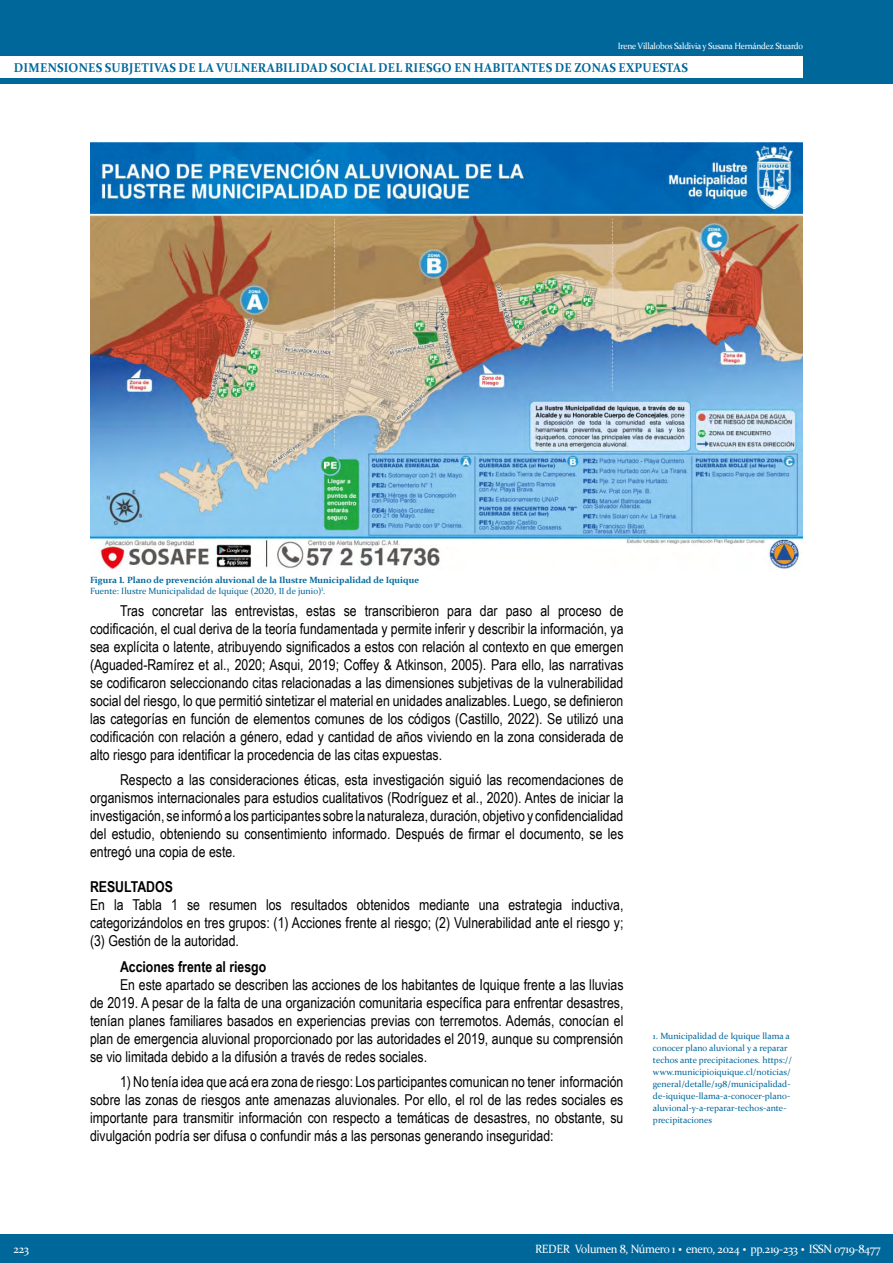
<style>
.page{position:relative;width:893px;height:1263px;background:#fff}
.page>*{position:absolute;margin:0;border:0;box-sizing:border-box;transform-origin:0 0}
.t1{font:15px/18px "Arial Narrow";color:#000;text-align:justify}
.t2{font:700 15px "Arial Narrow";color:#000}
.t3{font:700 12.75px "Constantia";letter-spacing:.02em;color:#00679b;scale:.95 1}
.t4{font:12px "Constantia";letter-spacing:-.025em;color:#fff;scale:.95 1}
.t5{font:9px/12px "Constantia";color:#00679b}
.t6{font:700 9px/10.8px "Constantia";color:#00679b}
.t7{font:9px "Constantia";letter-spacing:-.025em;color:#fff;scale:.95 1}
.s1{font-weight:400}
.s2{font-weight:700;font-size:18px}
</style>
<div class="page">
<img style="left:90px;top:143px;width:713px;height:427px">
<div style="left:0;top:0;width:893px;height:84px;background:#00679b"></div>
<div style="left:0;top:56px;width:803px;height:22px;background:#fff"></div>
<div style="left:0;top:1234px;width:893px;height:29px;background:#00679b"></div>
<p class="t7" style="left:618px;top:40px;width:197px">Irene Villalobos Saldivia y Susana Hernández Stuardo</p>
<p class="t3" style="left:14px;top:59px;width:711px">DIMENSIONES SUBJETIVAS DE LA VULNERABILIDAD SOCIAL DEL RIESGO EN HABITANTES DE ZONAS EXPUESTAS</p>
<p class="t6" style="left:90px;top:574px;width:331px">Figura 1. Plano de prevención aluvional de la Ilustre Municipalidad de Iquique<br><span class="s1">Fuente: Ilustre Municipalidad de Iquique (2020, 11 de junio)</span><sup>1</sup><span class="s1">.</span></p>
<p class="t1" style="left:90px;top:601px;width:535px;text-indent:30px">Tras concretar las entrevistas, estas se transcribieron para dar paso al proceso de codificación, el cual deriva de la teoría fundamentada y permite inferir y describir la información, ya sea explícita o latente, atribuyendo significados a estos con relación al contexto en que emergen (Aguaded-Ramírez et al., 2020; Asqui, 2019; Coffey &amp; Atkinson, 2005). Para ello, las narrativas se codificaron seleccionando citas relacionadas a las dimensiones subjetivas de la vulnerabilidad social del riesgo, lo que permitió sintetizar el material en unidades analizables. Luego, se definieron las categorías en función de elementos comunes de los códigos (Castillo, 2022). Se utilizó una codificación con relación a género, edad y cantidad de años viviendo en la zona considerada de alto riesgo para identificar la procedencia de las citas expuestas.</p>
<p class="t1" style="left:90px;top:771px;width:535px;text-indent:30px">Respecto a las consideraciones éticas, esta investigación siguió las recomendaciones de organismos internacionales para estudios cualitativos (Rodríguez et al., 2020). Antes de iniciar la investigación, se informó a los participantes sobre la naturaleza, duración, objetivo y confidencialidad del estudio, obteniendo su consentimiento informado. Después de firmar el documento, se les entregó una copia de este.</p>
<p class="t2" style="left:90px;top:875px;width:84px">RESULTADOS</p>
<p class="t1" style="left:90px;top:895px;width:535px">En la Tabla 1 se resumen los resultados obtenidos mediante una estrategia inductiva, categorizándolos en tres grupos: (1) Acciones frente al riesgo; (2) Vulnerabilidad ante el riesgo y; (3) Gestión de la autoridad.</p>
<p class="t2" style="left:120px;top:955px;width:148px">Acciones frente al riesgo</p>
<p class="t1" style="left:90px;top:975px;width:535px;text-indent:30px">En este apartado se describen las acciones de los habitantes de Iquique frente a las lluvias de 2019. A pesar de la falta de una organización comunitaria específica para enfrentar desastres, tenían planes familiares basados en experiencias previas con terremotos. Además, conocían el plan de emergencia aluvional proporcionado por las autoridades el 2019, aunque su comprensión se vio limitada debido a la difusión a través de redes sociales.</p>
<p class="t1" style="left:90px;top:1072px;width:535px;text-indent:30px">1) No tenía idea que acá era zona de riesgo: Los participantes comunican no tener información sobre las zonas de riesgos ante amenazas aluvionales. Por ello, el rol de las redes sociales es importante para transmitir información con respecto a temáticas de desastres, no obstante, su divulgación podría ser difusa o confundir más a las personas generando inseguridad:</p>
<p class="t5" style="left:653px;top:1029px;width:141px">1. Municipalidad de Iquique llama a conocer plano aluvional y a reparar techos ante precipitaciones. https:// www.municipioiquique.cl/noticias/ general/detalle/198/municipalidad&shy;de-iquique-llama-a-conocer-plano&shy;aluvional-y-a-reparar-techos-ante&shy;precipitaciones</p>
<p class="t4" style="left:14px;top:1241px;width:18px">223</p>
<p class="t4" style="left:535px;top:1240px;width:365px">REDER Volumen 8, Número 1 <span class="s2">·</span> enero, 2024 <span class="s2">·</span> pp.219-233 <span class="s2">·</span> ISSN 0719-8477</p>
</div>
